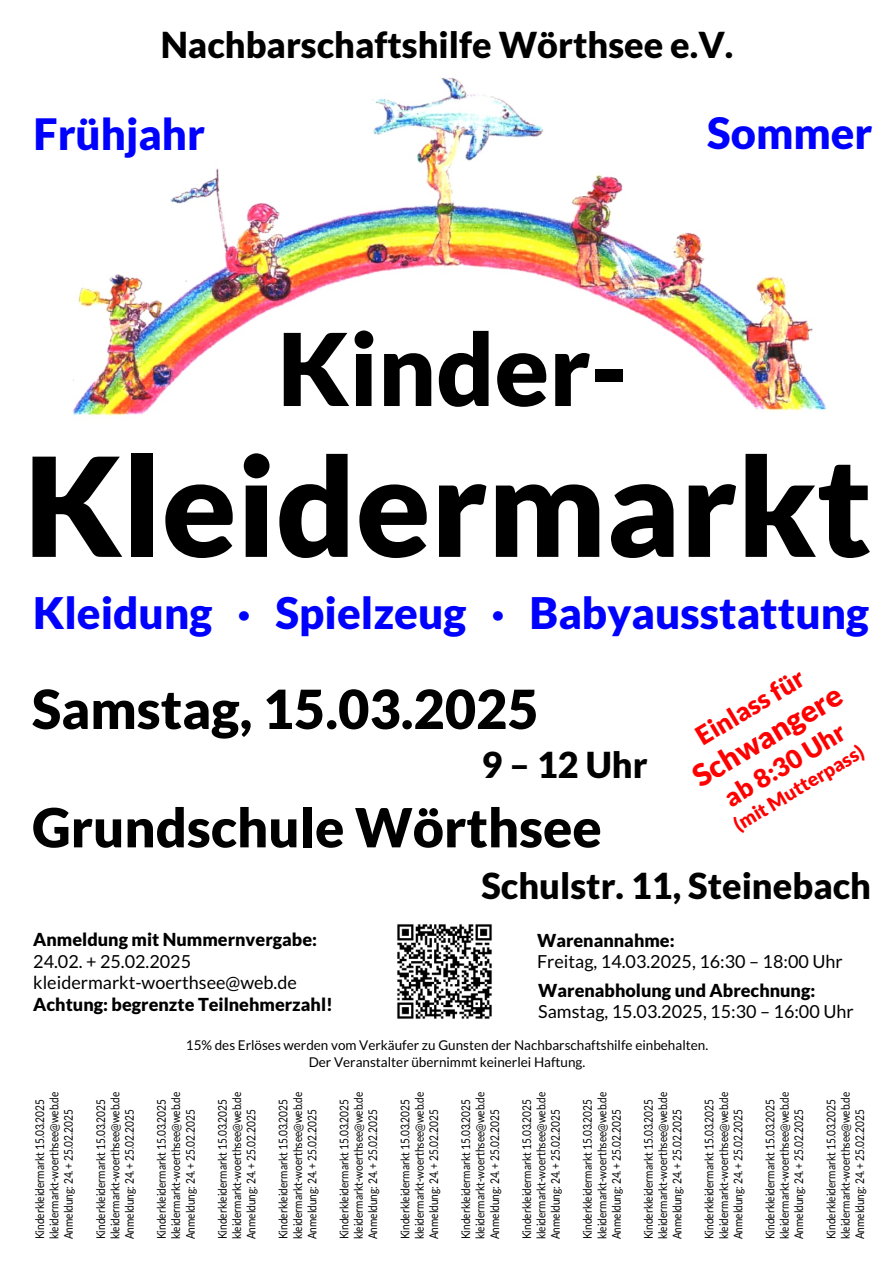
<style>
.page{position:relative;width:893px;height:1263px;background:#fff}
.page>*{position:absolute;margin:0;border:0;box-sizing:border-box;transform-origin:0 0}
.t1{font:900 137.7px "Lato";color:#000}
.t2{font:900 100.5px "Lato";color:#000}
.t3{font:900 54px/118.4px "Lato";color:#000}
.t4{font:900 43.8px "Lato";color:#00f}
.t5{font:900 43.5px "Lato";color:#00f}
.t6{font:900 36px "Lato";color:#000}
.t7{font:900 30.3px "Lato";color:#f00}
.t8{font:900 25.95px "Lato";color:#f00}
.t9{font:900 19.5px "Lato";color:#f00}
.t10{font:18px/21.6px "Lato";color:#000}
.t11{font:900 18px "Lato";color:#000}
.t12{font:13.5px "Lato";color:#000}
.t13{font:12px/14.4px "Lato";color:#000;scale:.84 1}
</style>
<div class="page">
<img style="left:397px;top:924px;width:95px;height:95px">
<img style="left:73px;top:78px;width:754px;height:338px">
<h3 class="t6" style="left:161px;top:29px;width:574px">Nachbarschaftshilfe Wörthsee e.V.</h3>
<h3 class="t5" style="left:33px;top:115px;width:173px">Frühjahr</h3>
<h3 class="t5" style="left:707px;top:114px;width:167px">Sommer</h3>
<h2 class="t2" style="left:278px;top:325px;width:352px">Kinder-</h2>
<h1 class="t1" style="left:24px;top:446px;width:849px">Kleidermarkt</h1>
<h3 class="t4" style="left:33px;top:594px;width:837px">Kleidung · Spielzeug · Babyausstattung</h3>
<h3 class="t8" style="left:692px;top:728px;width:123px;rotate:-31deg">Einlass für</h3>
<h3 class="t7" style="left:688px;top:768px;width:170px;rotate:-31deg">Schwangere</h3>
<h3 class="t3" style="left:32px;top:653px;width:571px">Samstag, 15.03.2025<br>Grundschule Wörthsee</h3>
<h3 class="t6" style="left:481px;top:870px;width:391px">Schulstr. 11, Steinebach</h3>
<h3 class="t11" style="left:537px;top:932px;width:139px">Warenannahme:</h3>
<h3 class="t10" style="left:537px;top:952px;width:307px">Freitag, 14.03.2025, 16:30 – 18:00 Uhr</h3>
<h3 class="t11" style="left:538px;top:982px;width:279px">Warenabholung und Abrechnung:</h3>
<h3 class="t10" style="left:538px;top:1002px;width:317px">Samstag, 15.03.2025, 15:30 – 16:00 Uhr</h3>
<h3 class="t8" style="left:721px;top:790px;width:137px;rotate:-31deg">ab 8:30 Uhr</h3>
<h3 class="t9" style="left:731px;top:819px;width:150px;rotate:-31deg">(mit Mutterpass)</h3>
<h3 class="t6" style="left:481px;top:749px;width:168px">9 – 12 Uhr</h3>
<h3 class="t11" style="left:33px;top:931px;width:285px">Anmeldung mit Nummernvergabe:</h3>
<h3 class="t10" style="left:33px;top:951px;width:265px">24.02. + 25.02.2025 kleidermarkt-woerthsee@web.de</h3>
<h3 class="t11" style="left:33px;top:996px;width:301px">Achtung: begrenzte Teilnehmerzahl!</h3>
<p class="t12" style="left:186px;top:1039px;width:524px">15% des Erlöses werden vom Verkäufer zu Gunsten der Nachbarschaftshilfe einbehalten.</p>
<p class="t12" style="left:309px;top:1056px;width:278px">Der Veranstalter übernimmt keinerlei Haftung.</p>
<p class="t13" style="left:33px;top:1239px;width:177px;rotate:-90deg">Kinderkleidermarkt 15.03.2025 kleidermarkt-woerthsee@web.de<br>Anmeldung: 24. + 25.02.2025</p>
<p class="t13" style="left:94px;top:1239px;width:177px;rotate:-90deg">Kinderkleidermarkt 15.03.2025 kleidermarkt-woerthsee@web.de<br>Anmeldung: 24. + 25.02.2025</p>
<p class="t13" style="left:155px;top:1239px;width:177px;rotate:-90deg">Kinderkleidermarkt 15.03.2025 kleidermarkt-woerthsee@web.de<br>Anmeldung: 24. + 25.02.2025</p>
<p class="t13" style="left:216px;top:1239px;width:177px;rotate:-90deg">Kinderkleidermarkt 15.03.2025 kleidermarkt-woerthsee@web.de<br>Anmeldung: 24. + 25.02.2025</p>
<p class="t13" style="left:277px;top:1239px;width:177px;rotate:-90deg">Kinderkleidermarkt 15.03.2025 kleidermarkt-woerthsee@web.de<br>Anmeldung: 24. + 25.02.2025</p>
<p class="t13" style="left:338px;top:1239px;width:177px;rotate:-90deg">Kinderkleidermarkt 15.03.2025 kleidermarkt-woerthsee@web.de<br>Anmeldung: 24. + 25.02.2025</p>
<p class="t13" style="left:398px;top:1239px;width:177px;rotate:-90deg">Kinderkleidermarkt 15.03.2025 kleidermarkt-woerthsee@web.de<br>Anmeldung: 24. + 25.02.2025</p>
<p class="t13" style="left:459px;top:1239px;width:177px;rotate:-90deg">Kinderkleidermarkt 15.03.2025 kleidermarkt-woerthsee@web.de<br>Anmeldung: 24. + 25.02.2025</p>
<p class="t13" style="left:520px;top:1239px;width:177px;rotate:-90deg">Kinderkleidermarkt 15.03.2025 kleidermarkt-woerthsee@web.de<br>Anmeldung: 24. + 25.02.2025</p>
<p class="t13" style="left:581px;top:1239px;width:177px;rotate:-90deg">Kinderkleidermarkt 15.03.2025 kleidermarkt-woerthsee@web.de<br>Anmeldung: 24. + 25.02.2025</p>
<p class="t13" style="left:642px;top:1239px;width:177px;rotate:-90deg">Kinderkleidermarkt 15.03.2025 kleidermarkt-woerthsee@web.de<br>Anmeldung: 24. + 25.02.2025</p>
<p class="t13" style="left:703px;top:1239px;width:177px;rotate:-90deg">Kinderkleidermarkt 15.03.2025 kleidermarkt-woerthsee@web.de<br>Anmeldung: 24. + 25.02.2025</p>
<p class="t13" style="left:764px;top:1239px;width:177px;rotate:-90deg">Kinderkleidermarkt 15.03.2025 kleidermarkt-woerthsee@web.de<br>Anmeldung: 24. + 25.02.2025</p>
<p class="t13" style="left:824px;top:1239px;width:177px;rotate:-90deg">Kinderkleidermarkt 15.03.2025 kleidermarkt-woerthsee@web.de<br>Anmeldung: 24. + 25.02.2025</p>
</div>
